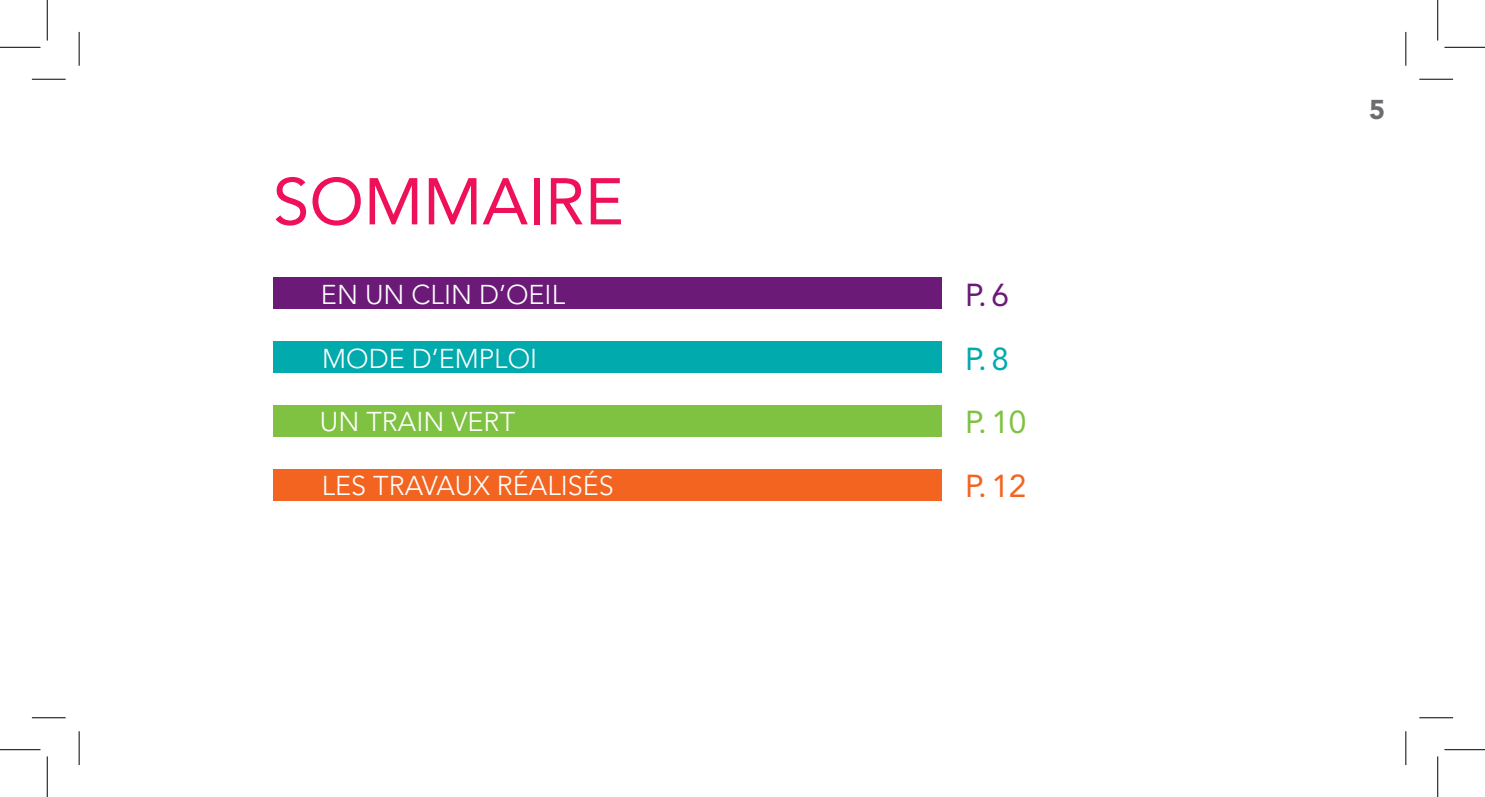
<style>
.page{position:relative;width:1485px;height:797px;background:#fff}
.page>*{position:absolute;margin:0;border:0;box-sizing:border-box;transform-origin:0 0}
.t1{font:65.25px "Avenir LT Std";color:#ee1059}
.t2{font:31.5px "Avenir LT Std";color:#7fc241}
.t3{font:31.5px "Avenir LT Std";color:#f36421}
.t4{font:31.5px "Avenir LT Std";color:#6b1a78}
.t5{font:31.5px "Avenir LT Std";color:#00aaad}
.t6{font:300 27px "Avenir LT Std";color:#fff}
.t7{font:900 27px "Avenir LT Std";color:#6c6d70}
</style>
<div class="page">
<div style="left:273px;top:277px;width:668px;height:32px;background:#6b1a78"></div>
<div style="left:273px;top:341px;width:668px;height:32px;background:#00aaad"></div>
<div style="left:273px;top:404px;width:668px;height:32px;background:#7fc241"></div>
<div style="left:273px;top:468px;width:668px;height:32px;background:#f36421"></div>
<hr style="left:32px;top:79px;width:34px;height:1px;background:#000">
<hr style="left:1419px;top:79px;width:34px;height:1px;background:#000">
<hr style="left:32px;top:717px;width:34px;height:1px;background:#000">
<hr style="left:1419px;top:717px;width:34px;height:1px;background:#000">
<hr style="left:79px;top:32px;width:1px;height:34px;background:#000">
<hr style="left:79px;top:730px;width:1px;height:34px;background:#000">
<hr style="left:1405px;top:32px;width:1px;height:34px;background:#000">
<hr style="left:1405px;top:730px;width:1px;height:34px;background:#000">
<hr style="left:0;top:47px;width:40px;height:1px;background:#000">
<hr style="left:1444px;top:47px;width:41px;height:1px;background:#000">
<hr style="left:0;top:748px;width:40px;height:1px;background:#000">
<hr style="left:1444px;top:748px;width:41px;height:1px;background:#000">
<hr style="left:47px;top:0;width:1px;height:40px;background:#000">
<hr style="left:47px;top:756px;width:1px;height:40px;background:#000">
<hr style="left:1437px;top:0;width:1px;height:40px;background:#000">
<hr style="left:1437px;top:756px;width:1px;height:40px;background:#000">
<p class="t1" style="left:273px;top:164px;width:352px">SOMMAIRE</p>
<p class="t6" style="left:321px;top:278px;width:246px">EN UN CLIN D’OEIL</p>
<p class="t6" style="left:322px;top:342px;width:217px">MODE D’EMPLOI</p>
<p class="t6" style="left:320px;top:405px;width:197px">UN TRAIN VERT</p>
<p class="t6" style="left:322px;top:469px;width:294px">LES TRAVAUX RÉALISÉS</p>
<p class="t4" style="left:965px;top:276px;width:45px">P. 6</p>
<p class="t5" style="left:965px;top:340px;width:45px">P. 8</p>
<p class="t2" style="left:965px;top:403px;width:63px">P. 10</p>
<p class="t3" style="left:965px;top:467px;width:63px">P. 12</p>
<p class="t7" style="left:1369px;top:93px;width:17px">5</p>
</div>
